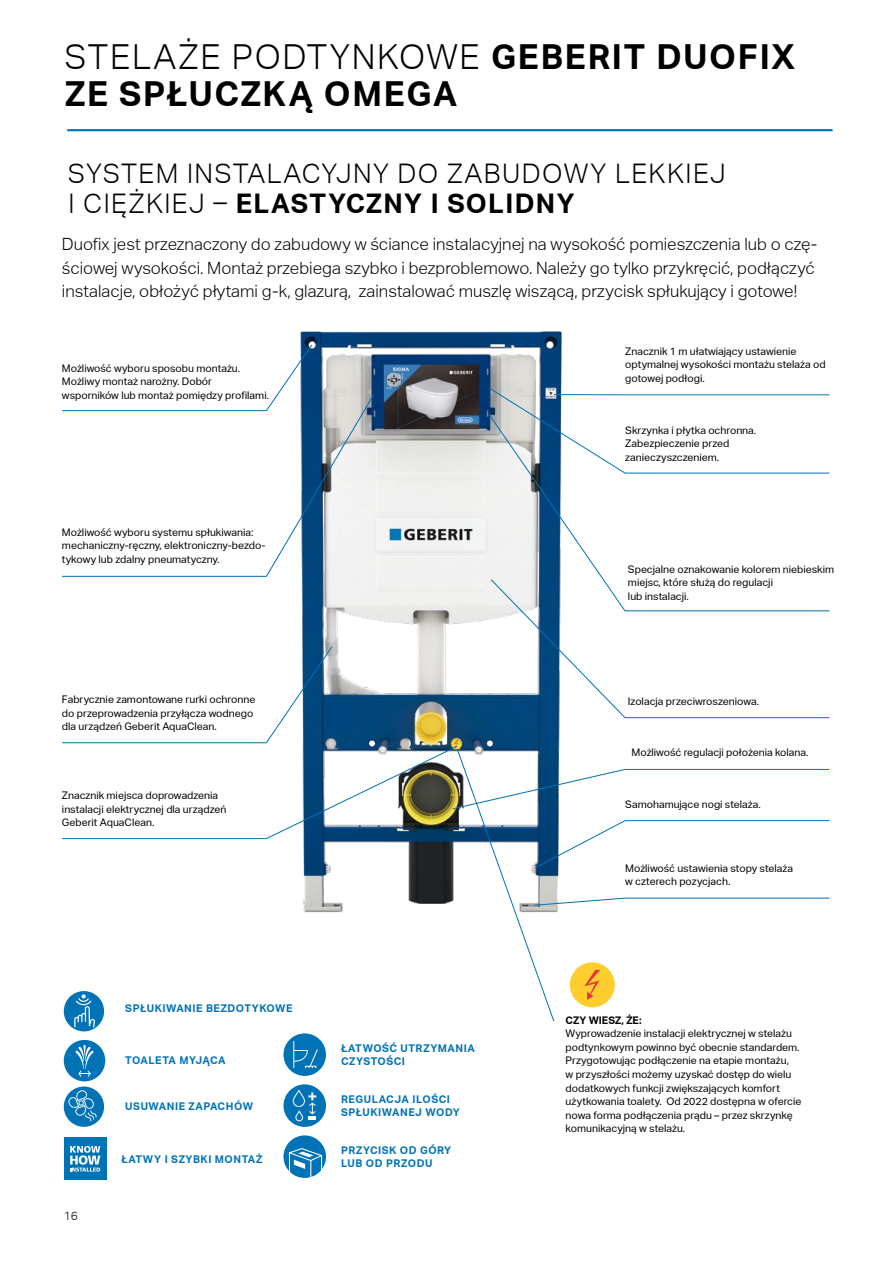
<style>
.page{position:relative;width:893px;height:1263px;background:#fff}
.page>*{position:absolute;margin:0;border:0;box-sizing:border-box;transform-origin:0 0}
.t1{font:700 34.5px/37.5px "Aktiv Grotesk Geberit";letter-spacing:.05em;color:#000}
.t2{font:300 27px/30px "Aktiv Grotesk Geberit";letter-spacing:.05em;color:#000}
.t3{font:300 16.95px/23.2px "Aktiv Grotesk Geberit";color:#000}
.t4{font:300 12px "Aktiv Grotesk Geberit";color:#000}
.t5{font:700 10.65px/13.5px "Aktiv Grotesk Geberit";letter-spacing:.05em;color:#0072b6}
.t6{font:700 10.65px "Aktiv Grotesk Geberit";letter-spacing:.03em;color:#0072b6}
.t7{font:10.5px/13.5px "Aktiv Grotesk Geberit";color:#000}
.t8{font:700 10.5px "Aktiv Grotesk Geberit";color:#000}
.s1{font-weight:300}
.s2{font-weight:700}
</style>
<div class="page">
<img style="left:300px;top:331px;width:262px;height:315px">
<svg style="left:277px;top:344px;width:35px;height:50px"></svg>
<svg style="left:488px;top:387px;width:342px;height:26px"></svg>
<svg style="left:490px;top:611px;width:340px;height:35px"></svg>
<svg style="left:62px;top:394px;width:312px;height:183px"></svg>
<svg style="left:488px;top:413px;width:342px;height:198px"></svg>
<hr style="left:67px;top:129px;width:766px;height:2px;background:#0072b6">
<div style="left:64px;top:1086px;width:40px;height:41px;background:#0072b6;border-radius:50%"></div>
<svg style="left:68px;top:1090px;width:29px;height:31px"></svg>
<div style="left:64px;top:991px;width:40px;height:40px;background:#0072b6;border-radius:50%"></div>
<svg style="left:62px;top:646px;width:768px;height:381px"></svg>
<div style="left:283px;top:1033px;width:43px;height:43px;background:#0072b6;border-radius:50%"></div>
<svg style="left:293px;top:1041px;width:25px;height:27px"></svg>
<div style="left:283px;top:1084px;width:43px;height:43px;background:#0072b6;border-radius:50%"></div>
<svg style="left:293px;top:1089px;width:23px;height:32px"></svg>
<div style="left:64px;top:1137px;width:42px;height:43px;background:#0072b6"></div>
<svg style="left:70px;top:1146px;width:30px;height:25px"></svg>
<div style="left:64px;top:1040px;width:41px;height:41px;background:#0072b6;border-radius:50%"></div>
<svg style="left:76px;top:1045px;width:18px;height:32px"></svg>
<div style="left:283px;top:1135px;width:43px;height:43px;background:#0072b6;border-radius:50%"></div>
<svg style="left:288px;top:1148px;width:35px;height:30px"></svg>
<h1 class="t1" style="left:64px;top:38px;width:732px"><span class="s1">STELAŻE PODTYNKOWE</span> GEBERIT DUOFIX<br>ZE SPŁUCZKĄ OMEGA</h1>
<h2 class="t2" style="left:68px;top:158px;width:659px">SYSTEM INSTALACYJNY DO ZABUDOWY LEKKIEJ<br>I CIĘŻKIEJ – <span class="s2">ELASTYCZNY I SOLIDNY</span></h2>
<p class="t3" style="left:62px;top:233px;width:757px">Duofix jest przeznaczony do zabudowy w ściance instalacyjnej na wysokość pomieszczenia lub o czę&shy;ściowej wysokości. Montaż przebiega szybko i bezproblemowo. Należy go tylko przykręcić, podłączyć instalacje, obłożyć płytami g-k, glazurą, zainstalować muszlę wiszącą, przycisk spłukujący i gotowe!</p>
<p class="t7" style="left:62px;top:361px;width:209px">Możliwość wyboru sposobu montażu.<br>Możliwy montaż narożny. Dobór wsporników lub montaż pomiędzy profilami.</p>
<p class="t7" style="left:62px;top:525px;width:205px">Możliwość wyboru systemu spłukiwania: mechaniczny-ręczny, elektroniczny-bezdo&shy;tykowy lub zdalny pneumatyczny.</p>
<p class="t7" style="left:62px;top:693px;width:195px">Fabrycznie zamontowane rurki ochronne do przeprowadzenia przyłącza wodnego dla urządzeń Geberit AquaClean.</p>
<p class="t7" style="left:62px;top:789px;width:166px">Znacznik miejsca doprowadzenia instalacji elektrycznej dla urządzeń<br>Geberit AquaClean.</p>
<p class="t4" style="left:64px;top:1209px;width:16px">16</p>
<p class="t5" style="left:125px;top:1001px;width:169px">SPŁUKIWANIE BEZDOTYKOWE</p>
<p class="t6" style="left:125px;top:1054px;width:102px">TOALETA MYJĄCA</p>
<p class="t5" style="left:125px;top:1099px;width:129px">USUWANIE ZAPACHÓW</p>
<p class="t5" style="left:121px;top:1152px;width:142px">ŁATWY I SZYBKI MONTAŻ</p>
<p class="t5" style="left:341px;top:1041px;width:135px">ŁATWOŚĆ UTRZYMANIA<br>CZYSTOŚCI</p>
<p class="t5" style="left:341px;top:1092px;width:120px">REGULACJA ILOŚCI<br>SPŁUKIWANEJ WODY</p>
<p class="t5" style="left:341px;top:1143px;width:112px">PRZYCISK OD GÓRY<br>LUB OD PRZODU</p>
<p class="t7" style="left:625px;top:344px;width:202px">Znacznik 1 m ułatwiający ustawienie optymalnej wysokości montażu stelaża od gotowej podłogi.</p>
<p class="t7" style="left:625px;top:423px;width:133px">Skrzynka i płytka ochronna.<br>Zabezpieczenie przed zanieczyszczeniem.</p>
<p class="t7" style="left:628px;top:562px;width:208px">Specjalne oznakowanie kolorem niebieskim miejsc, które służą do regulacji<br>lub instalacji.</p>
<p class="t7" style="left:628px;top:695px;width:133px">Izolacja przeciwroszeniowa.</p>
<p class="t7" style="left:632px;top:746px;width:179px">Możliwość regulacji położenia kolana.</p>
<p class="t7" style="left:625px;top:797px;width:137px">Samohamujące nogi stelaża.</p>
<p class="t7" style="left:625px;top:861px;width:169px">Możliwość ustawienia stopy stelaża w czterech pozycjach.</p>
<p class="t8" style="left:566px;top:1014px;width:78px">CZY WIESZ, ŻE:</p>
<p class="t7" style="left:566px;top:1027px;width:237px">Wyprowadzenie instalacji elektrycznej w stelażu podtynkowym powinno być obecnie standardem.<br>Przygotowując podłączenie na etapie montażu,<br>w przyszłości możemy uzyskać dostęp do wielu dodatkowych funkcji zwiększających komfort użytkowania toalety. Od 2022 dostępna w ofercie nowa forma podłączenia prądu – przez skrzynkę komunikacyjną w stelażu.</p>
</div>
